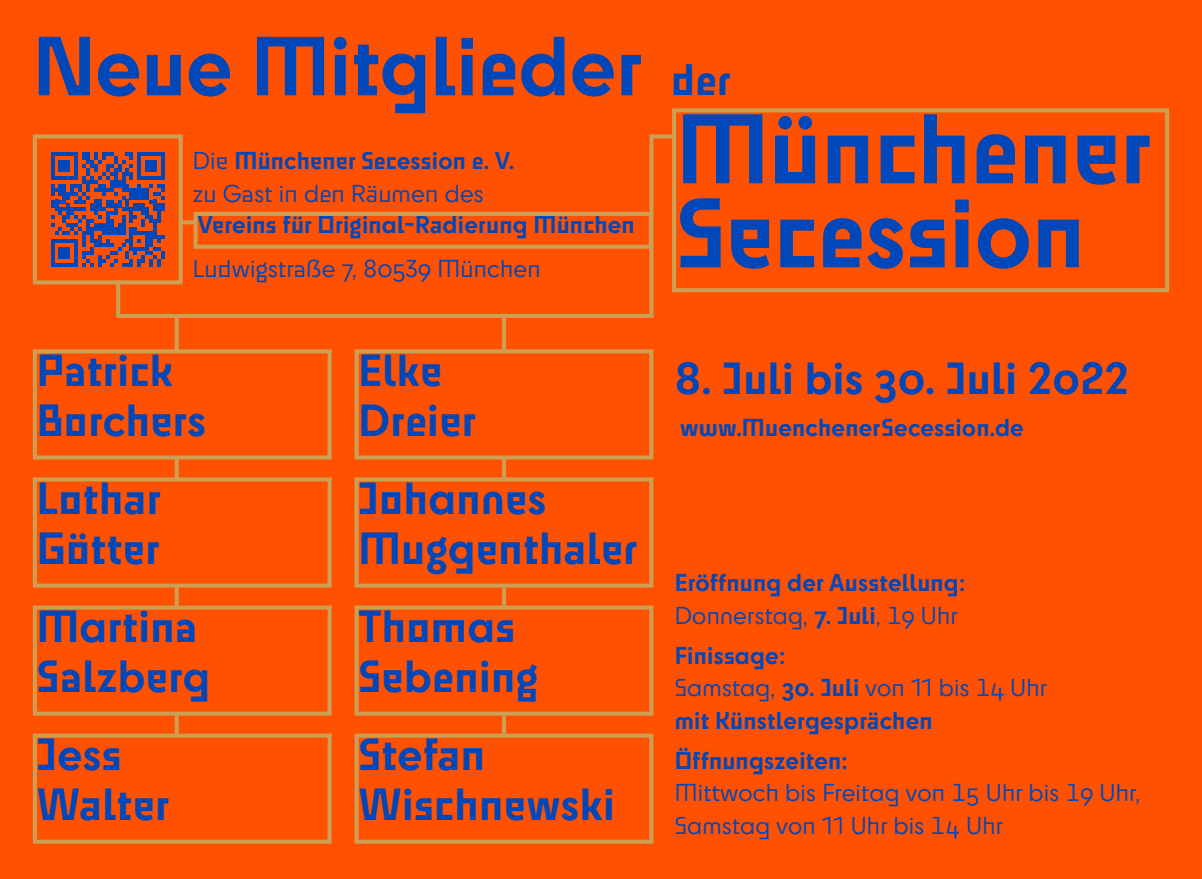
<style>
.page{position:relative;width:1202px;height:879px;background:#ff5100}
.page>*{position:absolute;margin:0;border:0;box-sizing:border-box;transform-origin:0 0}
.t1{font:700 92px "Cy";color:#0047ba}
.t2{font:700 78px "Cy";color:#0047ba}
.t3{font:700 42px/50.4px "Cy";letter-spacing:.01em;color:#0047ba}
.t4{font:700 41px "Cy";color:#0047ba}
.t5{font:700 22.8px "Cy";letter-spacing:.01em;color:#0047ba}
.t6{font:22.8px "Cy";letter-spacing:.01em;color:#0047ba}
.s1{font-weight:400}
.s2{font-weight:700}
</style>
<div class="page">
<svg style="left:116px;top:284px;width:4px;height:30px"></svg>
<hr style="left:116px;top:314px;width:537px;height:4px;background:#cd9f53">
<hr style="left:502px;top:316px;width:4px;height:434px;background:#cd9f53">
<svg style="left:649px;top:134px;width:4px;height:180px"></svg>
<svg style="left:175px;top:318px;width:4px;height:415px"></svg>
<svg style="left:651px;top:134px;width:21px;height:4px"></svg>
<svg style="left:183px;top:220px;width:11px;height:4px"></svg>
<div style="left:35px;top:351px;width:295px;height:106px;background:#ff5100"></div>
<div style="left:33px;top:349px;width:299px;height:110px;border:4px solid #cd9f53"></div>
<div style="left:357px;top:351px;width:294px;height:106px;background:#ff5100"></div>
<div style="left:355px;top:349px;width:298px;height:110px;border:4px solid #cd9f53"></div>
<div style="left:35px;top:479px;width:295px;height:106px;background:#ff5100"></div>
<div style="left:33px;top:477px;width:299px;height:110px;border:4px solid #cd9f53"></div>
<div style="left:357px;top:479px;width:294px;height:106px;background:#ff5100"></div>
<div style="left:355px;top:477px;width:298px;height:110px;border:4px solid #cd9f53"></div>
<div style="left:35px;top:607px;width:295px;height:106px;background:#ff5100"></div>
<div style="left:33px;top:605px;width:299px;height:110px;border:4px solid #cd9f53"></div>
<div style="left:357px;top:607px;width:294px;height:106px;background:#ff5100"></div>
<div style="left:355px;top:605px;width:298px;height:110px;border:4px solid #cd9f53"></div>
<div style="left:33px;top:733px;width:299px;height:110px;border:4px solid #cd9f53"></div>
<div style="left:357px;top:735px;width:294px;height:106px;background:#ff5100"></div>
<div style="left:355px;top:733px;width:298px;height:110px;border:4px solid #cd9f53"></div>
<div style="left:194px;top:212px;width:459px;height:37px;border:4px solid #cd9f53"></div>
<div style="left:672px;top:108px;width:497px;height:184px;border:4px solid #cd9f53"></div>
<svg style="left:51px;top:152px;width:114px;height:115px"></svg>
<div style="left:33px;top:134px;width:150px;height:150px;border:4px solid #cd9f53"></div>
<p class="t2" style="left:33px;top:7px;width:611px">Neue Mitglieder</p>
<p class="t5" style="left:193px;top:143px;width:323px"><span class="s1">Die</span> Münchener Secession e. V.</p>
<p class="t6" style="left:193px;top:177px;width:292px">zu Gast in den Räumen des</p>
<p class="t5" style="left:198px;top:207px;width:439px">Vereins für Original-Radierung München</p>
<p class="t6" style="left:193px;top:252px;width:349px">Ludwigstraße 7, 80539 München</p>
<p class="t3" style="left:37px;top:343px;width:171px">Patrick<br>Borchers</p>
<p class="t3" style="left:359px;top:343px;width:119px">Elke<br>Dreier</p>
<p class="t3" style="left:37px;top:471px;width:126px">Lothar<br>Götter</p>
<p class="t3" style="left:359px;top:471px;width:189px">Johannes</p>
<p class="t3" style="left:359px;top:521px;width:280px">Muggenthaler</p>
<p class="t3" style="left:37px;top:599px;width:175px">Martina<br>Salzberg</p>
<p class="t3" style="left:359px;top:599px;width:181px">Thomas<br>Sebening</p>
<p class="t3" style="left:37px;top:727px;width:86px">Jess</p>
<p class="t3" style="left:37px;top:777px;width:134px">Walter</p>
<p class="t3" style="left:359px;top:727px;width:258px">Stefan<br>Wischnewski</p>
<p class="t4" style="left:671px;top:49px;width:61px">der</p>
<p class="t1" style="left:676px;top:79px;width:477px">Münchener</p>
<p class="t1" style="left:676px;top:163px;width:410px">Secession</p>
<p class="t3" style="left:675px;top:351px;width:455px">8. Juli bis 30. Juli 2022</p>
<p class="t5" style="left:680px;top:410px;width:345px">www.MuenchenerSecession.de</p>
<p class="t5" style="left:675px;top:565px;width:292px">Eröffnung der Ausstellung:</p>
<p class="t6" style="left:675px;top:599px;width:285px">Donnerstag, <span class="s2">7. Juli</span>, 19 Uhr</p>
<p class="t5" style="left:675px;top:638px;width:112px">Finissage:</p>
<p class="t6" style="left:675px;top:671px;width:374px">Samstag, <span class="s2">30. Juli</span> von 11 bis 14 Uhr</p>
<p class="t5" style="left:675px;top:703px;width:259px">mit Künstlergesprächen</p>
<p class="t5" style="left:675px;top:743px;width:175px">Öffnungszeiten:</p>
<p class="t6" style="left:675px;top:776px;width:467px">Mittwoch bis Freitag von 15 Uhr bis 19 Uhr,</p>
<p class="t6" style="left:675px;top:808px;width:330px">Samstag von 11 Uhr bis 14 Uhr</p>
</div>
